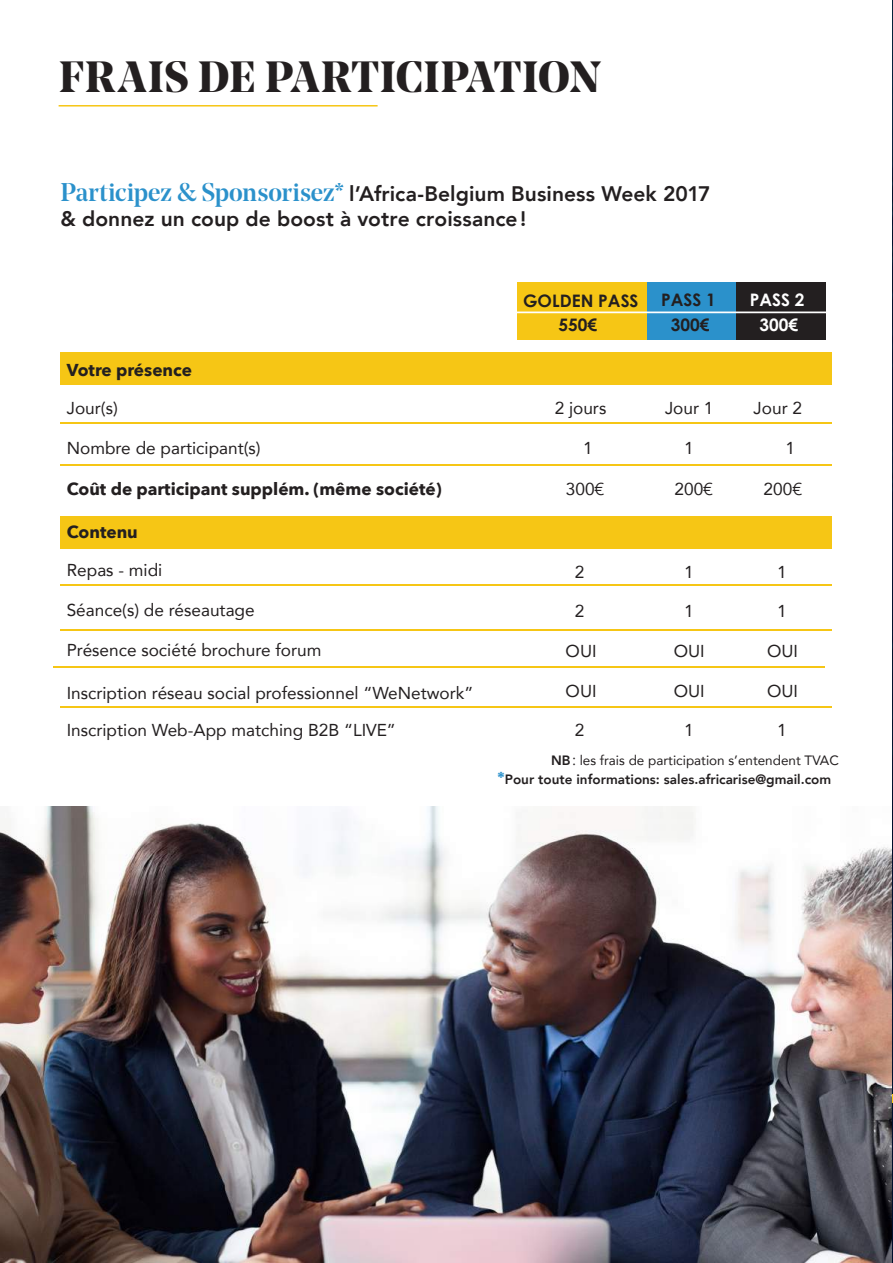
<style>
.page{position:relative;width:893px;height:1263px;background:#fff}
.page>*{position:absolute;margin:0;border:0;box-sizing:border-box;transform-origin:0 0}
.t1{font:700 43.5px "Noe Display";letter-spacing:.005em;color:#231f20}
.t2{font:800 21px/25.5px "Avenir";letter-spacing:.005em;color:#231f20}
.t3{font:17.25px "Avenir";color:#231f20}
.t4{font:700 17.25px "Avenir Next";color:#231f20}
.t5{font:700 17.25px "Century Gothic";color:#231f20}
.t6{font:700 17.25px "Century Gothic";color:#fff}
.t7{font:800 13.5px "Avenir";color:#231f20}
.t8{font:13.5px "Avenir";color:#231f20}
.s1{font-family:"Noe Display";font-weight:500;font-size:25.5px;color:#2b91cb}
.s2{font-weight:800}
.s3{font-family:"Century Gothic"}
.s4{font-family:"Century Gothic";font-weight:700;font-size:16.5px;color:#2b91cb}
</style>
<div class="page">
<img style="left:892px;top:0;width:1px;height:1263px">
<hr style="left:59px;top:105px;width:319px;height:2px;background:#f6c615">
<hr style="left:60px;top:422px;width:772px;height:2px;background:#f6c615">
<hr style="left:61px;top:584px;width:771px;height:2px;background:#f6c615">
<hr style="left:60px;top:464px;width:772px;height:2px;background:#f6c615">
<hr style="left:61px;top:629px;width:771px;height:2px;background:#f6c615">
<hr style="left:53px;top:666px;width:772px;height:2px;background:#f6c615">
<div style="left:60px;top:352px;width:772px;height:33px;background:#f6c615"></div>
<div style="left:61px;top:516px;width:771px;height:33px;background:#f6c615"></div>
<div style="left:517px;top:283px;width:130px;height:57px;background:#f6c615"></div>
<div style="left:647px;top:283px;width:89px;height:57px;background:#2b91cb"></div>
<div style="left:736px;top:283px;width:89px;height:57px;background:#231f20"></div>
<hr style="left:510px;top:311px;width:329px;height:2px;background:#fff">
<img style="left:0;top:807px;width:892px;height:456px">
<hr style="left:61px;top:706px;width:771px;height:2px;background:#f6c615">
<h1 class="t1" style="left:59px;top:48px;width:543px">FRAIS DE PARTICIPATION</h1>
<p class="t2" style="left:60px;top:181px;width:652px"><span class="s1">Participez &amp; Sponsorisez*</span> l’Africa-Belgium Business Week 2017 &amp; donnez un coup de boost à votre croissance!</p>
<p class="t4" style="left:67px;top:355px;width:127px">Votre présence</p>
<p class="t5" style="left:523px;top:290px;width:117px">GOLDEN PASS</p>
<p class="t5" style="left:661px;top:288px;width:56px">PASS 1</p>
<p class="t6" style="left:750px;top:288px;width:56px">PASS 2</p>
<p class="t5" style="left:559px;top:314px;width:40px">550€</p>
<p class="t5" style="left:671px;top:314px;width:40px">300€</p>
<p class="t6" style="left:760px;top:314px;width:40px">300€</p>
<p class="t3" style="left:67px;top:394px;width:53px">Jour(s)</p>
<p class="t3" style="left:555px;top:394px;width:53px">2 jours</p>
<p class="t3" style="left:665px;top:394px;width:50px">Jour 1</p>
<p class="t3" style="left:754px;top:394px;width:50px">Jour 2</p>
<p class="t3" style="left:67px;top:434px;width:196px">Nombre de participant(s)</p>
<p class="t3" style="left:583px;top:434px;width:11px">1</p>
<p class="t3" style="left:684px;top:434px;width:11px">1</p>
<p class="t3" style="left:785px;top:434px;width:11px">1</p>
<p class="t4" style="left:67px;top:474px;width:376px">Coût de participant supplém. (même société)</p>
<p class="t4" style="left:67px;top:517px;width:73px">Contenu</p>
<p class="t3" style="left:67px;top:557px;width:97px">Repas - midi</p>
<p class="t3" style="left:67px;top:596px;width:189px">Séance(s) de réseautage</p>
<p class="t3" style="left:67px;top:636px;width:256px">Présence société brochure forum</p>
<p class="t3" style="left:67px;top:679px;width:408px">Inscription réseau social professionnel “WeNetwork”</p>
<p class="t3" style="left:67px;top:716px;width:331px">Inscription Web-App matching B2B “LIVE”</p>
<p class="t3" style="left:566px;top:475px;width:40px">300€</p>
<p class="t3" style="left:675px;top:475px;width:40px">200€</p>
<p class="t3" style="left:764px;top:475px;width:40px">200€</p>
<p class="t3" style="left:575px;top:558px;width:11px">2</p>
<p class="t3" style="left:575px;top:597px;width:11px">2</p>
<p class="t3" style="left:566px;top:637px;width:32px">OUI</p>
<p class="t3" style="left:566px;top:677px;width:32px">OUI</p>
<p class="t3" style="left:575px;top:716px;width:11px">2</p>
<p class="t3" style="left:684px;top:558px;width:11px">1</p>
<p class="t3" style="left:684px;top:597px;width:11px">1</p>
<p class="t3" style="left:674px;top:637px;width:32px">OUI</p>
<p class="t3" style="left:674px;top:677px;width:32px">OUI</p>
<p class="t3" style="left:684px;top:716px;width:11px">1</p>
<p class="t3" style="left:777px;top:558px;width:11px">1</p>
<p class="t3" style="left:777px;top:597px;width:11px">1</p>
<p class="t3" style="left:767px;top:637px;width:32px">OUI</p>
<p class="t3" style="left:767px;top:677px;width:32px">OUI</p>
<p class="t3" style="left:777px;top:716px;width:11px">1</p>
<p class="t8" style="left:551px;top:749px;width:289px"><span class="s2">NB</span><span class="s3">:</span> les frais de participation s’entendent TVAC</p>
<p class="t7" style="left:497px;top:769px;width:335px"><span class="s4">*</span>Pour toute informations: sales.africarise@gmail.com</p>
</div>
